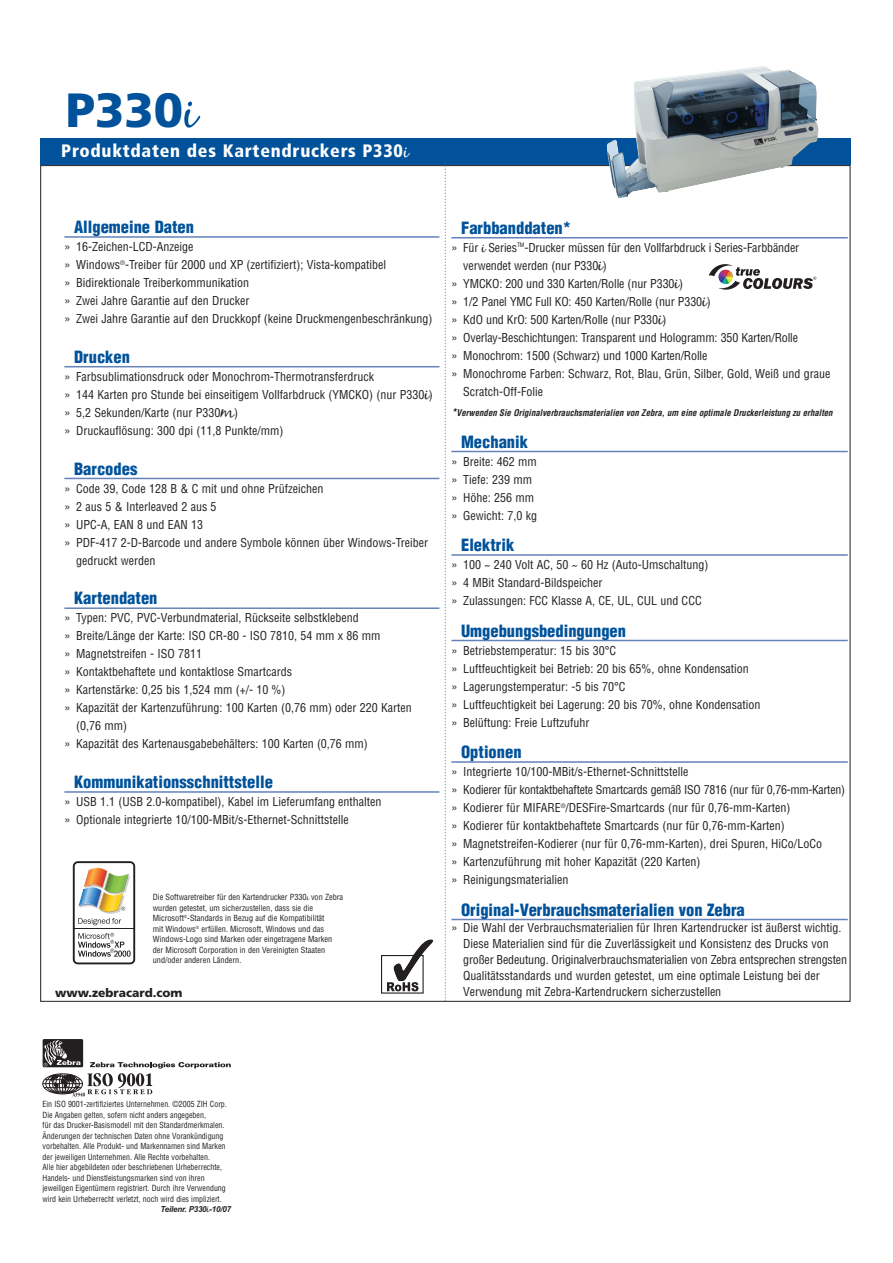
<style>
.page{position:relative;width:893px;height:1263px;background:#fff}
.page>*{position:absolute;margin:0;border:0;box-sizing:border-box;transform-origin:0 0}
.t1{font:900 48px "Frutiger";color:#01529a}
.t2{font:900 condensed 18px "Frutiger";letter-spacing:.04em;color:#fff}
.t3{font:900 condensed 16.5px "Helvetica";color:#01529a}
.t4{font:condensed 12px/18px "Helvetica";color:#231f20}
.t5{font:900 12px "Frutiger";color:#231f20}
.t6{font:italic 700 condensed 9px "Helvetica";color:#231f20}
.t7{font:condensed 8.25px/10.5px "Helvetica";color:#231f20;scale:.96 1}
.t8{font:condensed 8.25px/10.5px "Helvetica";color:#231f20}
.t9{font:italic 700 8.25px "Arial";letter-spacing:-.02em;color:#231f20;scale:.96 1}
.s1{font-family:"Black Jack";font-weight:400;font-size:51px}
.s2{font-family:"Black Jack";font-weight:400;font-stretch:normal;font-size:19.5px}
.s3{font-family:"Black Jack";font-stretch:normal;font-size:17.25px}
.s4{font-family:"Black Jack";font-stretch:normal}
.s5{font-family:"Black Jack";font-stretch:normal;font-size:15px}
.s6{font-size:10.5px}
.s7{font-family:"Black Jack";font-weight:400;font-style:normal;font-size:11.25px}
</style>
<div class="page">
<svg style="left:445px;top:166px;width:1px;height:835px"></svg>
<div style="left:40px;top:138px;width:810px;height:27px;background:#01529a"></div>
<hr style="left:64px;top:236px;width:375px;height:2px;background:#6582ba">
<hr style="left:64px;top:366px;width:375px;height:1px;background:#6582ba">
<hr style="left:64px;top:478px;width:375px;height:1px;background:#6582ba">
<hr style="left:64px;top:607px;width:375px;height:2px;background:#6582ba">
<hr style="left:64px;top:791px;width:375px;height:2px;background:#6582ba">
<hr style="left:451px;top:237px;width:397px;height:2px;background:#6582ba">
<hr style="left:451px;top:451px;width:397px;height:1px;background:#6582ba">
<hr style="left:451px;top:554px;width:397px;height:2px;background:#6582ba">
<hr style="left:451px;top:640px;width:397px;height:1px;background:#6582ba">
<hr style="left:451px;top:761px;width:397px;height:2px;background:#6582ba">
<hr style="left:451px;top:919px;width:397px;height:1px;background:#6582ba">
<svg style="left:709px;top:264px;width:107px;height:26px"></svg>
<img style="left:607px;top:66px;width:211px;height:132px">
<svg style="left:381px;top:940px;width:52px;height:54px"></svg>
<div style="left:43px;top:1039px;width:40px;height:28px;background:#2a2627;border-radius:2px"></div>
<svg style="left:43px;top:1040px;width:188px;height:57px"></svg>
<svg style="left:70px;top:858px;width:68px;height:109px"></svg>
<img style="left:73px;top:861px;width:62px;height:103px">
<h1 class="t1" style="left:66px;top:91px;width:132px">P330<span class="s1">i</span></h1>
<h2 class="t2" style="left:61px;top:144px;width:349px">Produktdaten des Kartendruckers P330<span class="s2">i</span></h2>
<h3 class="t3" style="left:74px;top:221px;width:122px">Allgemeine Daten</h3>
<p class="t4" style="left:64px;top:239px;width:370px">» 16-Zeichen-LCD-Anzeige<br>» Windows<sup>®</sup>-Treiber für 2000 und XP (zertifiziert); Vista-kompatibel<br>» Bidirektionale Treiberkommunikation<br>» Zwei Jahre Garantie auf den Drucker<br>» Zwei Jahre Garantie auf den Druckkopf (keine Druckmengenbeschränkung)</p>
<h3 class="t3" style="left:74px;top:350px;width:57px">Drucken</h3>
<p class="t4" style="left:64px;top:368px;width:370px">» Farbsublimationsdruck oder Monochrom-Thermotransferdruck<br>» 144 Karten pro Stunde bei einseitigem Vollfarbdruck (YMCKO) (nur P330<span class="s3">i</span>) » 5,2 Sekunden/Karte (nur P330<span class="s3">m</span>)<br>» Druckauflösung: 300 dpi (11,8 Punkte/mm)</p>
<h3 class="t3" style="left:74px;top:462px;width:65px">Barcodes</h3>
<p class="t4" style="left:64px;top:480px;width:261px">» Code 39, Code 128 B &amp; C mit und ohne Prüfzeichen</p>
<p class="t4" style="left:64px;top:498px;width:154px">» 2 aus 5 &amp; Interleaved 2 aus 5</p>
<p class="t4" style="left:64px;top:516px;width:140px">» UPC-A, EAN 8 und EAN 13</p>
<p class="t4" style="left:64px;top:534px;width:365px">» PDF-417 2-D-Barcode und andere Symbole können über Windows-Treiber</p>
<p class="t4" style="left:76px;top:552px;width:81px">gedruckt werden</p>
<h3 class="t3" style="left:74px;top:592px;width:85px">Kartendaten</h3>
<p class="t4" style="left:64px;top:610px;width:296px">» Typen: PVC, PVC-Verbundmaterial, Rückseite selbstklebend</p>
<p class="t4" style="left:64px;top:628px;width:318px">» Breite/Länge der Karte: ISO CR-80 - ISO 7810, 54 mm x 86 mm</p>
<p class="t4" style="left:64px;top:646px;width:139px">» Magnetstreifen - ISO 7811</p>
<p class="t4" style="left:64px;top:664px;width:229px">» Kontaktbehaftete und kontaktlose Smartcards</p>
<p class="t4" style="left:64px;top:682px;width:223px">» Kartenstärke: 0,25 bis 1,524 mm (+/- 10 %)</p>
<p class="t4" style="left:64px;top:700px;width:349px">» Kapazität der Kartenzuführung: 100 Karten (0,76 mm) oder 220 Karten</p>
<p class="t4" style="left:76px;top:718px;width:52px">(0,76 mm)</p>
<p class="t4" style="left:64px;top:736px;width:305px">» Kapazität des Kartenausgabebehälters: 100 Karten (0,76 mm)</p>
<h3 class="t3" style="left:74px;top:776px;width:200px">Kommunikationsschnittstelle</h3>
<p class="t4" style="left:64px;top:794px;width:319px">» USB 1.1 (USB 2.0-kompatibel), Kabel im Lieferumfang enthalten » Optionale integrierte 10/100-MBit/s-Ethernet-Schnittstelle</p>
<p class="t8" style="left:153px;top:893px;width:192px">Die Softwaretreiber für den Kartendrucker P330<span class="s4">i</span> von Zebra wurden getestet, um sicherzustellen, dass sie die Microsoft<sup>®</sup>-Standards in Bezug auf die Kompatibilität<br>mit Windows<sup>®</sup> erfüllen. Microsoft, Windows und das Windows-Logo sind Marken oder eingetragene Marken der Microsoft Corporation in den Vereinigten Staaten und/oder anderen Ländern.</p>
<p class="t5" style="left:55px;top:988px;width:129px">www.zebracard.com</p>
<h3 class="t3" style="left:461px;top:222px;width:111px">Farbbanddaten*</h3>
<p class="t4" style="left:451px;top:240px;width:349px">» Für <span class="s5">i</span> Series<sup>TM</sup>-Drucker müssen für den Vollfarbdruck i Series-Farbbänder</p>
<p class="t4" style="left:463px;top:258px;width:145px">verwendet werden (nur P330<span class="s3">i</span>)</p>
<p class="t4" style="left:451px;top:276px;width:233px">» YMCKO: 200 und 330 Karten/Rolle (nur P330<span class="s3">i</span>)</p>
<p class="t4" style="left:451px;top:294px;width:261px">» 1/2 Panel YMC Full KO: 450 Karten/Rolle (nur P330<span class="s3">i</span>)</p>
<p class="t4" style="left:451px;top:312px;width:217px">» KdO und KrO: 500 Karten/Rolle (nur P330<span class="s3">i</span>)</p>
<p class="t4" style="left:451px;top:330px;width:348px">» Overlay-Beschichtungen: Transparent und Hologramm: 350 Karten/Rolle</p>
<p class="t4" style="left:451px;top:348px;width:258px">» Monochrom: 1500 (Schwarz) und 1000 Karten/Rolle</p>
<p class="t4" style="left:451px;top:366px;width:380px">» Monochrome Farben: Schwarz, Rot, Blau, Grün, Silber, Gold, Weiß und graue</p>
<p class="t4" style="left:463px;top:384px;width:81px">Scratch-Off-Folie</p>
<p class="t6" style="left:451px;top:409px;width:384px"><span class="s6">*</span>Verwenden Sie Originalverbrauchsmaterialien von Zebra, um eine optimale Druckerleistung zu erhalten</p>
<h3 class="t3" style="left:461px;top:435px;width:68px">Mechanik</h3>
<p class="t4" style="left:451px;top:453px;width:87px">» Breite: 462 mm » Tiefe: 239 mm » Höhe: 256 mm » Gewicht: 7,0 kg</p>
<h3 class="t3" style="left:461px;top:539px;width:55px">Elektrik</h3>
<p class="t4" style="left:451px;top:557px;width:258px">» 100 ~ 240 Volt AC, 50 ~ 60 Hz (Auto-Umschaltung) » 4 MBit Standard-Bildspeicher<br>» Zulassungen: FCC Klasse A, CE, UL, CUL und CCC</p>
<h3 class="t3" style="left:461px;top:624px;width:166px">Umgebungsbedingungen</h3>
<p class="t4" style="left:451px;top:642px;width:310px">» Betriebstemperatur: 15 bis 30°C<br>» Luftfeuchtigkeit bei Betrieb: 20 bis 65%, ohne Kondensation<br>» Lagerungstemperatur: -5 bis 70°C<br>» Luftfeuchtigkeit bei Lagerung: 20 bis 70%, ohne Kondensation » Belüftung: Freie Luftzufuhr</p>
<h3 class="t3" style="left:461px;top:746px;width:62px">Optionen</h3>
<p class="t4" style="left:451px;top:764px;width:395px">» Integrierte 10/100-MBit/s-Ethernet-Schnittstelle<br>» Kodierer für kontaktbehaftete Smartcards gemäß ISO 7816 (nur für 0,76-mm-Karten) » Kodierer für MIFARE<sup>®</sup>/DESFire-Smartcards (nur für 0,76-mm-Karten)<br>» Kodierer für kontaktbehaftete Smartcards (nur für 0,76-mm-Karten)<br>» Magnetstreifen-Kodierer (nur für 0,76-mm-Karten), drei Spuren, HiCo/LoCo<br>» Kartenzuführung mit hoher Kapazität (220 Karten)<br>» Reinigungsmaterialien</p>
<h3 class="t3" style="left:461px;top:903px;width:285px">Original-Verbrauchsmaterialien von Zebra</h3>
<p class="t4" style="left:463px;top:920px;width:385px;line-height:16px;text-indent:-12px">» Die Wahl der Verbrauchsmaterialien für Ihren Kartendrucker ist äußerst wichtig.<br>Diese Materialien sind für die Zuverlässigkeit und Konsistenz des Drucks von großer Bedeutung. Originalverbrauchsmaterialien von Zebra entsprechen strengsten Qualitätsstandards und wurden getestet, um eine optimale Leistung bei der Verwendung mit Zebra-Kartendruckern sicherzustellen</p>
<p class="t7" style="left:43px;top:1100px;width:194px">Ein ISO 9001-zertifiziertes Unternehmen. ©2005 ZIH Corp.<br>Die Angaben gelten, sofern nicht anders angegeben,<br>für das Drucker-Basismodell mit den Standardmerkmalen.<br>Änderungen der technischen Daten ohne Vorankündigung vorbehalten. Alle Produkt- und Markennamen sind Marken der jeweiligen Unternehmen. Alle Rechte vorbehalten.<br>Alle hier abgebildeten oder beschriebenen Urheberrechte, Handels- und Dienstleistungsmarken sind von ihren jeweiligen Eigentümern registriert. Durch ihre Verwendung wird kein Urheberrecht verletzt, noch wird dies impliziert.</p>
<p class="t9" style="left:160px;top:1206px;width:75px">Teilenr. P330<span class="s7">i</span>-10/07</p>
</div>
